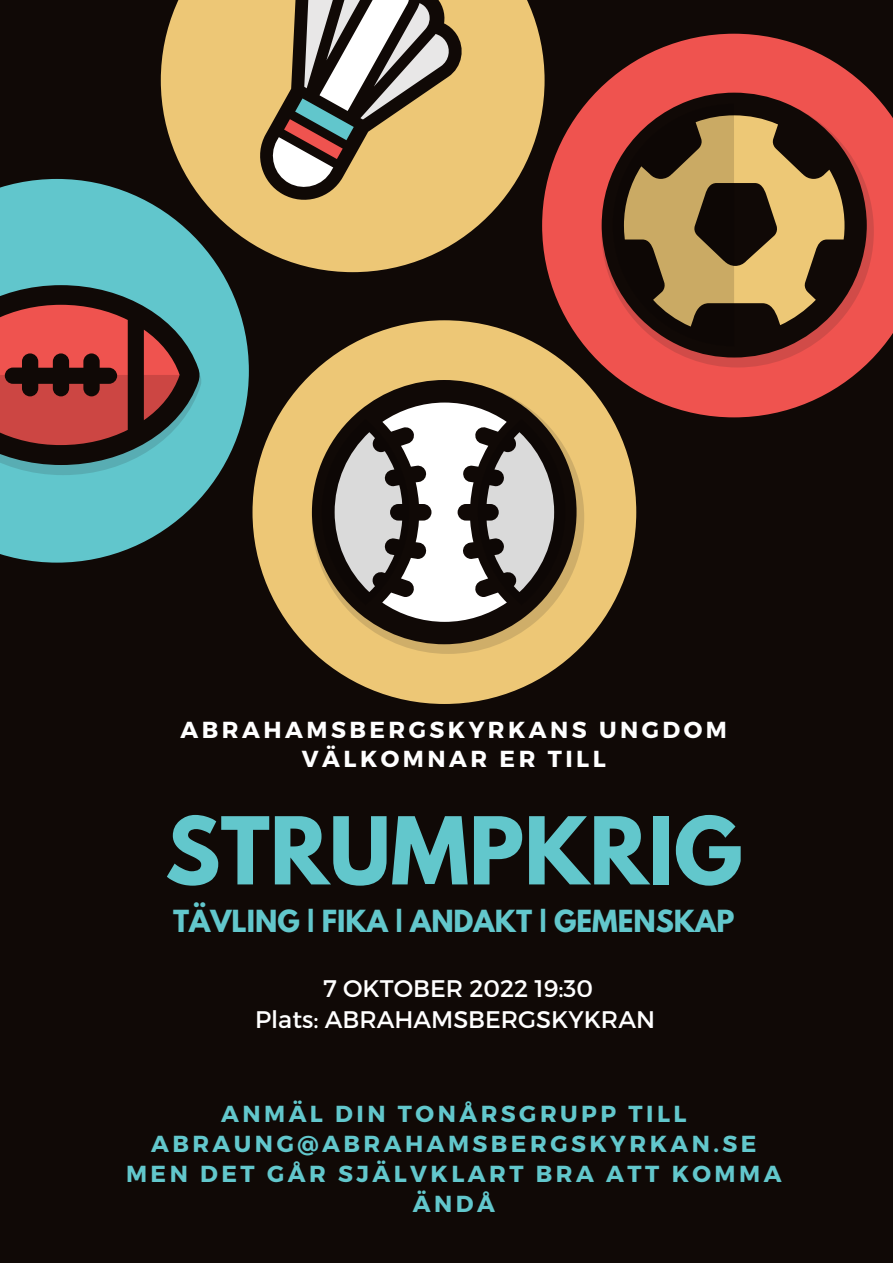
<style>
.page{position:relative;width:893px;height:1263px;background:#100906}
.page>*{position:absolute;margin:0;border:0;box-sizing:border-box;transform-origin:0 0}
.t1{font:700 82.72px "League Spartan";color:#62c7cc}
.t2{font:700 27px "League Spartan";color:#62c7cc}
.t3{font:24px/30.9px "Montserrat";color:#fff;text-align:center}
.t4{font:700 23.17px/29.8px "Montserrat";letter-spacing:.15em;color:#62c7cc;text-align:center}
.t5{font:700 23.17px/29.8px "Montserrat";letter-spacing:.15em;color:#fff;text-align:center}
</style>
<div class="page">
<svg style="left:161px;top:0;width:381px;height:272px;fill:#edc776"></svg>
<svg style="left:254px;top:0;width:212px;height:206px"></svg>
<div style="left:252px;top:320px;width:384px;height:384px;background:#edc776;border-radius:50%"></div>
<svg style="left:312px;top:475px;width:272px;height:179px"></svg>
<svg style="left:312px;top:380px;width:265px;height:264px"></svg>
<div style="left:322px;top:419px;width:87px;height:186px;background:#000;border-radius:50%;opacity:.15"></div>
<div style="left:478px;top:419px;width:87px;height:186px;background:#000;border-radius:50%;opacity:.15"></div>
<svg style="left:0;top:179px;width:249px;height:384px;fill:#61c6cc"></svg>
<svg style="left:0;top:285px;width:202px;height:190px"></svg>
<svg style="left:542px;top:34px;width:351px;height:383px;fill:#ef534f"></svg>
<svg style="left:601px;top:95px;width:273px;height:272px;background:#e34f4c"></svg>
<svg style="left:601px;top:93px;width:265px;height:264px"></svg>
<svg style="left:613px;top:104px;width:164px;height:242px"></svg>
<p class="t5" style="left:181px;top:713px;width:548px">ABRAHAMSBERGSKYRKANS UNGDOM<br>VÄLKOMNAR ER TILL</p>
<h1 class="t1" style="left:165px;top:810px;width:579px">STRUMPKRIG</h1>
<p class="t2" style="left:173px;top:907px;width:563px">TÄVLING | FIKA | ANDAKT | GEMENSKAP</p>
<p class="t3" style="left:255px;top:972px;width:401px">7 OKTOBER 2022 19:30<br>Plats: ABRAHAMSBERGSKYKRAN</p>
<p class="t4" style="left:126px;top:1098px;width:657px">ANMÄL DIN TONÅRSGRUPP TILL<br>ABRAUNG@ABRAHAMSBERGSKYRKAN.SE<br>MEN DET GÅR SJÄLVKLART BRA ATT KOMMA<br>ÄNDÅ</p>
</div>
